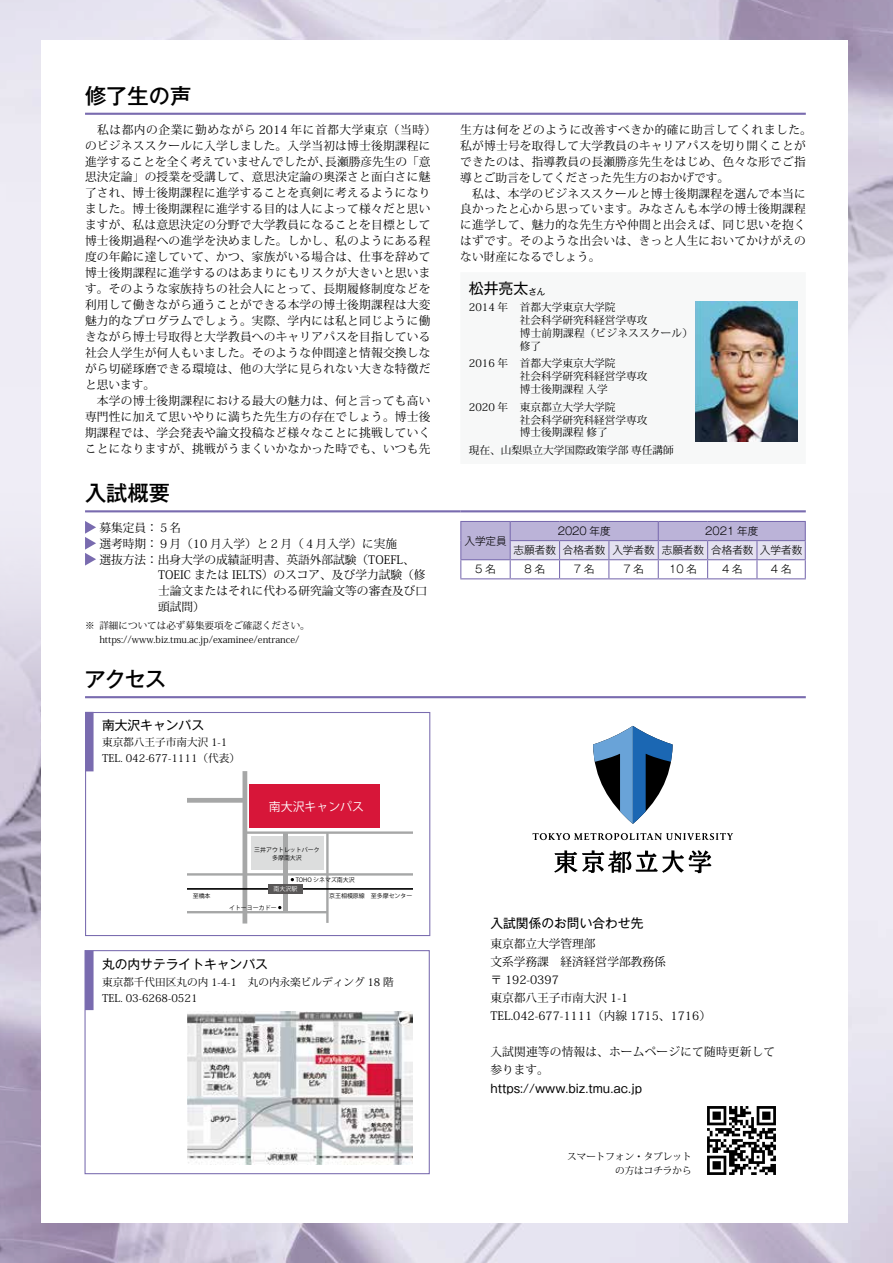
<style>
.page{position:relative;width:893px;height:1263px;background:#fff}
.page>*{position:absolute;margin:0;border:0;box-sizing:border-box;transform-origin:0 0}
.t1{font:500 21.3px "Gothic MB101 Pr 6 N";color:#000}
.t2{font:14.85px "Gothic MB101 Pr 6 N";color:#000}
.t3{font:12.75px "Gothic MB101 Pr 6 N";color:#000}
.t4{font:11.85px "Koz Go Pro";color:#fff}
.t5{font:11.7px/15.9px "Koz Min Pr 6 N";letter-spacing:.02em;color:#000}
.t6{font:11.7px/18px "Koz Min Pr 6 N";color:#000}
.t7{font:11.7px "Gothic MB101 Pr 6 N";color:#000}
.t8{font:10.65px/12.8px "Koz Min Pr 6 N";color:#000}
.t9{font:300 10.65px/19.2px "Gothic MB101 Pr 6 N";color:#000}
.t10{font:9.6px/13.8px "Koz Min Pr 6 N";color:#000}
.t11{font:6px/8.4px "Koz Go Pro";color:#000;text-align:center}
.t12{font:6px "Koz Go Pro";color:#fff}
.s1{font-size:8.55px}
</style>
<div class="page">
<img style="left:0;top:465px;width:893px;height:798px">
<div style="left:41px;top:40px;width:807px;height:1182px;background:#fff"></div>
<div style="left:85px;top:712px;width:345px;height:224px;border:1px solid #796baf"></div>
<div style="left:85px;top:950px;width:345px;height:224px;border:1px solid #796baf"></div>
<svg style="left:593px;top:726px;width:80px;height:98px"></svg>
<svg style="left:533px;top:833px;width:200px;height:7px"></svg>
<svg style="left:554px;top:850px;width:157px;height:23px"></svg>
<hr style="left:85px;top:113px;width:721px;height:2px;background:#796baf">
<hr style="left:85px;top:510px;width:375px;height:2px;background:#796baf">
<svg style="left:85px;top:521px;width:11px;height:45px"></svg>
<hr style="left:460px;top:510px;width:346px;height:2px;background:#796baf">
<svg style="left:460px;top:521px;width:346px;height:57px"></svg>
<hr style="left:460px;top:578px;width:50px;height:1px;background:#796baf">
<hr style="left:510px;top:578px;width:50px;height:1px;background:#796baf">
<hr style="left:560px;top:578px;width:49px;height:1px;background:#796baf">
<hr style="left:609px;top:578px;width:49px;height:1px;background:#796baf">
<hr style="left:658px;top:578px;width:50px;height:1px;background:#796baf">
<hr style="left:708px;top:578px;width:49px;height:1px;background:#796baf">
<hr style="left:757px;top:578px;width:49px;height:1px;background:#796baf">
<img style="left:707px;top:1106px;width:69px;height:69px">
<img style="left:695px;top:302px;width:102px;height:140px">
<div style="left:250px;top:784px;width:130px;height:43px;background:#d71639"></div>
<hr style="left:243px;top:771px;width:4px;height:152px;background:#a6a7a7">
<div style="left:187px;top:798px;width:58px;height:5px;background:#a6a7a7"></div>
<hr style="left:246px;top:831px;width:166px;height:3px;background:#a6a7a7">
<hr style="left:187px;top:873px;width:225px;height:2px;background:#a6a7a7">
<hr style="left:187px;top:911px;width:140px;height:2px;background:#a6a7a7">
<hr style="left:326px;top:833px;width:3px;height:90px;background:#a6a7a7">
<div style="left:283px;top:833px;width:5px;height:79px;background:#a6a7a7"></div>
<hr style="left:187px;top:888px;width:225px;height:2px;background:#000">
<div style="left:269px;top:884px;width:34px;height:10px;background:#595757"></div>
<div style="left:251px;top:836px;width:72px;height:33px;background:#dcdddd"></div>
<div style="left:283px;top:836px;width:5px;height:33px;background:#a6a7a7"></div>
<img style="left:187px;top:1011px;width:225px;height:153px">
<hr style="left:85px;top:696px;width:721px;height:2px;background:#796baf">
<div style="left:85px;top:712px;width:9px;height:59px;background:#796baf"></div>
<div style="left:85px;top:950px;width:9px;height:60px;background:#796baf"></div>
<h1 class="t1" style="left:85px;top:78px;width:108px">修了生の声</h1>
<p class="t5" style="left:85px;top:122px;width:353px">　私は都内の企業に勤めながら 2014 年に首都大学東京（当時）のビジネススクールに入学しました。入学当初は博士後期課程に進学することを全く考えていませんでしたが、長瀬勝彦先生の「意思決定論」の授業を受講して、意思決定論の奥深さと面白さに魅了され、博士後期課程に進学することを真剣に考えるようになりました。博士後期課程に進学する目的は人によって様々だと思いますが、私は意思決定の分野で大学教員になることを目標として博士後期過程への進学を決めました。しかし、私のようにある程度の年齢に達していて、かつ、家族がいる場合は、仕事を辞めて博士後期課程に進学するのはあまりにもリスクが大きいと思います。そのような家族持ちの社会人にとって、長期履修制度などを利用して働きながら通うことができる本学の博士後期課程は大変魅力的なプログラムでしょう。実際、学内には私と同じように働きながら博士号取得と大学教員へのキャリアパスを目指している社会人学生が何人もいました。そのような仲間達と情報交換しながら切磋琢磨できる環境は、他の大学に見られない大きな特徴だと思います。<br>　本学の博士後期課程における最大の魅力は、何と言っても高い専門性に加えて思いやりに満ちた先生方の存在でしょう。博士後期課程では、学会発表や論文投稿など様々なことに挑戦していくことになりますが、挑戦がうまくいかなかった時でも、いつも先</p>
<p class="t5" style="left:460px;top:122px;width:353px">生方は何をどのように改善すべきか的確に助言してくれました。私が博士号を取得して大学教員のキャリアパスを切り開くことができたのは、指導教員の長瀬勝彦先生をはじめ、色々な形でご指導とご助言をしてくださった先生方のおかげです。<br>　私は、本学のビジネススクールと博士後期課程を選んで本当に良かったと心から思っています。みなさんも本学の博士後期課程に進学して、魅力的な先生方や仲間と出会えば、同じ思いを抱くはずです。そのような出会いは、きっと人生においてかけがえのない財産になるでしょう。</p>
<h1 class="t1" style="left:85px;top:476px;width:87px">入試概要</h1>
<p class="t5" style="left:99px;top:520px;width:83px">募集定員：５名</p>
<p class="t6" style="left:99px;top:535px;width:299px">選考時期：９月（10 月入学）と２月（４月入学）に実施</p>
<p class="t6" style="left:99px;top:551px;width:317px">選抜方法：出身大学の成績証明書、英語外部試験（TOEFL、</p>
<p class="t6" style="left:158px;top:566px;width:269px">TOEIC または IELTS）のスコア、及び学力試験（修</p>
<p class="t6" style="left:158px;top:582px;width:270px">士論文またはそれに代わる研究論文等の審査及び口</p>
<p class="t5" style="left:158px;top:599px;width:48px">頭試問）</p>
<p class="t10" style="left:85px;top:619px;width:226px">※ 詳細については必ず募集要項をご確認ください。　 https://www.biz.tmu.ac.jp/examinee/entrance/</p>
<p class="t2" style="left:469px;top:276px;width:78px">松井亮太<span class="s1">さん</span></p>
<p class="t8" style="left:520px;top:301px;width:175px;text-indent:-51px">2014 年 首都大学東京大学院<br>社会科学研究科経営学専攻<br>博士前期課程（ビジネススクール）修了</p>
<p class="t8" style="left:520px;top:357px;width:129px;text-indent:-51px">2016 年 首都大学東京大学院<br>社会科学研究科経営学専攻博士後期課程入学</p>
<p class="t8" style="left:520px;top:401px;width:129px;text-indent:-51px">2020 年 東京都立大学大学院<br>社会科学研究科経営学専攻博士後期課程修了</p>
<p class="t8" style="left:469px;top:444px;width:206px">現在、山梨県立大学国際政策学部専任講師</p>
<p class="t9" style="left:514px;top:520px;width:290px;text-indent:192px">2021 年度<br>志願者数 合格者数 入学者数 志願者数 合格者数入学者数</p>
<p class="t9" style="left:558px;top:520px;width:55px">2020 年度</p>
<p class="t9" style="left:464px;top:530px;width:44px">入学定員</p>
<p class="t9" style="left:475px;top:559px;width:22px">5 名</p>
<p class="t9" style="left:525px;top:559px;width:22px">8名</p>
<p class="t9" style="left:574px;top:559px;width:22px">7名</p>
<p class="t9" style="left:623px;top:559px;width:22px">7 名</p>
<p class="t9" style="left:669px;top:559px;width:29px">10 名</p>
<p class="t9" style="left:722px;top:559px;width:22px">4名</p>
<p class="t9" style="left:771px;top:559px;width:22px">4 名</p>
<h1 class="t1" style="left:84px;top:661px;width:83px">アクセス</h1>
<p class="t3" style="left:102px;top:714px;width:104px">南大沢キャンパス</p>
<p class="t8" style="left:102px;top:734px;width:140px;line-height:15.9px">東京都八王子市南大沢 1-1<br>TEL. 042-677-1111（代表）</p>
<p class="t11" style="left:193px;top:891px;width:19px">至橋本</p>
<p class="t4" style="left:269px;top:799px;width:97px">南大沢キャンパス</p>
<p class="t11" style="left:254px;top:846px;width:67px">三井アウトレットパーク多摩南大沢</p>
<p class="t11" style="left:296px;top:875px;width:61px">TOHO シネマズ南大沢</p>
<p class="t12" style="left:274px;top:885px;width:25px">南大沢駅</p>
<p class="t11" style="left:329px;top:891px;width:85px">京王相模原線　至多摩センター</p>
<p class="t11" style="left:229px;top:903px;width:49px">イトーヨーカドー</p>
<p class="t3" style="left:102px;top:954px;width:167px">丸の内サテライトキャンパス</p>
<p class="t8" style="left:102px;top:975px;width:293px;line-height:15.9px">東京都千代田区丸の内 1-4-1　丸の内永楽ビルディング 18 階<br>TEL. 03-6268-0521</p>
<p class="t3" style="left:490px;top:912px;width:155px">入試関係のお問い合わせ先</p>
<p class="t6" style="left:490px;top:935px;width:222px">東京都立大学管理部<br>文系学務課　経済経営学部教務係<br>〒 192-0397<br>東京都八王子市南大沢 1-1<br>TEL.042-677-1111（内線 1715、1716）</p>
<p class="t5" style="left:490px;top:1043px;width:286px;line-height:18px">入試関連等の情報は、ホームページにて随時更新して参ります。</p>
<p class="t7" style="left:490px;top:1078px;width:153px">https://www.biz.tmu.ac.jp</p>
<p class="t10" style="left:567px;top:1150px;width:126px;text-align:right">スマートフォン・タブレットの方はコチラから</p>
</div>
